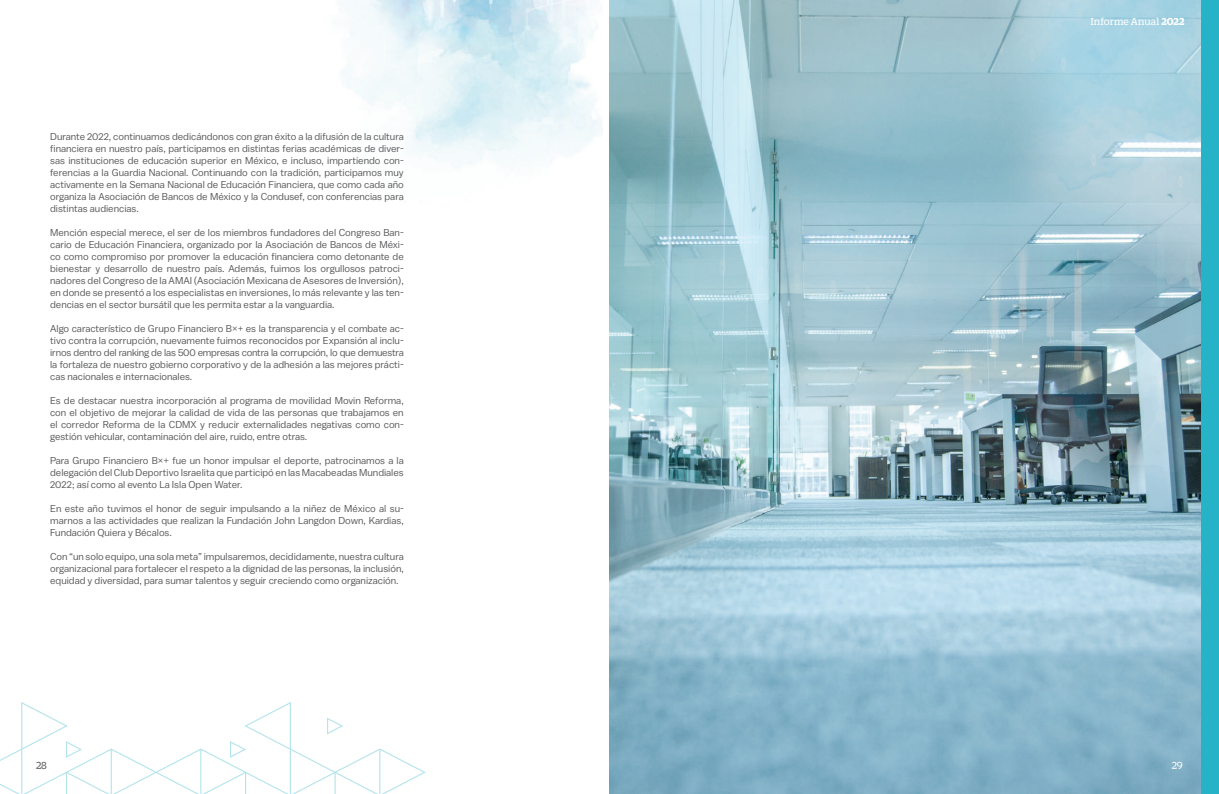
<style>
.page{position:relative;width:1219px;height:794px;background:#fff}
.page>*{position:absolute;margin:0;border:0;box-sizing:border-box;transform-origin:0 0}
.t1{font:11px "Duplicate Slab";color:#fff}
.t2{font:11px "Duplicate Slab";color:#57585a}
.t3{font:10px/12px "Balto";color:#57585a;text-align:justify}
.s1{font-weight:700}
</style>
<div class="page">
<img style="left:341px;top:0;width:861px;height:794px">
<div style="left:1202px;top:0;width:17px;height:794px;background:#27b3c7"></div>
<svg style="left:0;top:702px;width:470px;height:92px"></svg>
<svg style="left:327px;top:717px;width:16px;height:17px"></svg>
<svg style="left:230px;top:741px;width:16px;height:17px"></svg>
<svg style="left:66px;top:741px;width:16px;height:17px"></svg>
<p class="t3" style="left:50px;top:130px;width:355px">Durante 2022, continuamos dedicándonos con gran éxito a la difusión de la cultura financiera en nuestro país, participamos en distintas ferias académicas de diver&shy;sas instituciones de educación superior en México, e incluso, impartiendo con&shy;ferencias a la Guardia Nacional. Continuando con la tradición, participamos muy activamente en la Semana Nacional de Educación Financiera, que como cada año organiza la Asociación de Bancos de México y la Condusef, con conferencias para distintas audiencias.</p>
<p class="t3" style="left:50px;top:226px;width:355px">Mención especial merece, el ser de los miembros fundadores del Congreso Ban&shy;cario de Educación Financiera, organizado por la Asociación de Bancos de Méxi&shy;co como compromiso por promover la educación financiera como detonante de bienestar y desarrollo de nuestro país. Además, fuimos los orgullosos patroci&shy;nadores del Congreso de la AMAI (Asociación Mexicana de Asesores de Inversión), en donde se presentó a los especialistas en inversiones, lo más relevante y las ten&shy;dencias en el sector bursátil que les permita estar a la vanguardia.</p>
<p class="t3" style="left:50px;top:322px;width:355px">Algo característico de Grupo Financiero B×+ es la transparencia y el combate ac&shy;tivo contra la corrupción, nuevamente fuimos reconocidos por Expansión al inclu&shy;irnos dentro del ranking de las 500 empresas contra la corrupción, lo que demuestra la fortaleza de nuestro gobierno corporativo y de la adhesión a las mejores prácti&shy;cas nacionales e internacionales.</p>
<p class="t3" style="left:50px;top:394px;width:355px">Es de destacar nuestra incorporación al programa de movilidad Movin Reforma, con el objetivo de mejorar la calidad de vida de las personas que trabajamos en el corredor Reforma de la CDMX y reducir externalidades negativas como con&shy;gestión vehicular, contaminación del aire, ruido, entre otras.</p>
<p class="t3" style="left:50px;top:454px;width:355px">Para Grupo Financiero B×+ fue un honor impulsar el deporte, patrocinamos a la delegación del Club Deportivo Israelita que participó en las Macabeadas Mundiales 2022; así como al evento La Isla Open Water.</p>
<p class="t3" style="left:50px;top:502px;width:355px">En este año tuvimos el honor de seguir impulsando a la niñez de México al su&shy;marnos a las actividades que realizan la Fundación John Langdon Down, Kardias, Fundación Quiera y Bécalos.</p>
<p class="t3" style="left:50px;top:550px;width:355px">Con “un solo equipo, una sola meta” impulsaremos, decididamente, nuestra cultura organizacional para fortalecer el respeto a la dignidad de las personas, la inclusión, equidad y diversidad, para sumar talentos y seguir creciendo como organización.</p>
<p class="t1" style="left:1090px;top:14px;width:95px">Informe Anual <span class="s1">2022</span></p>
<p class="t2" style="left:36px;top:758px;width:12px">28</p>
<p class="t1" style="left:1172px;top:758px;width:13px">29</p>
</div>
